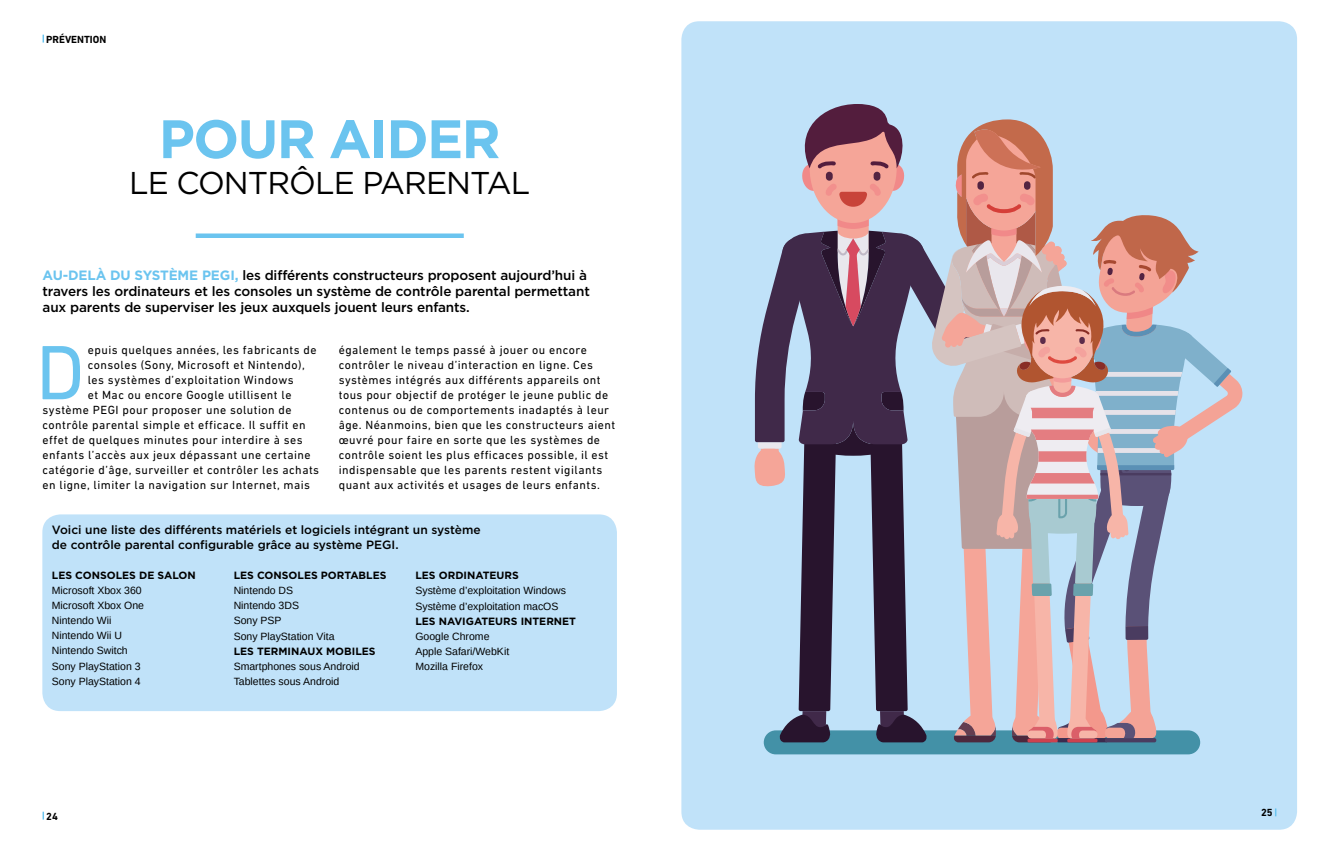
<style>
.page{position:relative;width:1319px;height:851px;background:#fff}
.page>*{position:absolute;margin:0;border:0;box-sizing:border-box;transform-origin:0 0}
.t1{font:78.15px "DIN Next LT Pro";color:#6bc4ef}
.t2{font:700 54px "Gotham";letter-spacing:-.03em;color:#6bc4ef}
.t3{font:31.5px "Gotham";letter-spacing:-.03em;color:#000}
.t4{font:500 13.5px/16.2px "Gotham";letter-spacing:-.01em;color:#000}
.t5{font:12px/15px "DIN Next LT Pro";letter-spacing:.04em;color:#000}
.t6{font:500 12px/15px "Gotham";color:#000}
.t7{font:10.5px/15px "Arimo";color:#000}
.t8{font:700 10.5px "Gotham";color:#000}
.t9{font:700 10.5px "DIN Next LT Pro";color:#000}
.s1{font-weight:700;color:#6bc4ef}
</style>
<div class="page">
<div style="left:681px;top:21px;width:615px;height:808px;background:#c0e2f9;border-radius:18px"></div>
<div style="left:763px;top:730px;width:436px;height:24px;background:#4391a7;border-radius:12px"></div>
<svg style="left:754px;top:104px;width:488px;height:638px"></svg>
<div style="left:196px;top:233px;width:267px;height:5px;background:#6bc4ef"></div>
<div style="left:42px;top:514px;width:575px;height:197px;background:#c0e2f9;border-radius:18px"></div>
<p class="t9" style="left:46px;top:33px;width:62px">PRÉVENTION</p>
<h2 class="t2" style="left:159px;top:103px;width:343px">POUR AIDER</h2>
<h3 class="t3" style="left:129px;top:163px;width:402px">LE CONTRÔLE PARENTAL</h3>
<p class="t4" style="left:43px;top:266px;width:548px"><span class="s1">AU-DELÀ DU SYSTÈME PEGI,</span> les différents constructeurs proposent aujourd’hui à travers les ordinateurs et les consoles un système de contrôle parental permettant aux parents de superviser les jeux auxquels jouent leurs enfants.</p>
<h1 class="t1" style="left:36px;top:327px;width:50px">D</h1>
<p class="t5" style="left:88px;top:342px;width:230px">epuis quelques années, les fabricants de</p>
<p class="t5" style="left:88px;top:357px;width:218px">consoles (Sony, Microsoft et Nintendo),</p>
<p class="t5" style="left:88px;top:372px;width:207px">les systèmes d’exploitation Windows</p>
<p class="t5" style="left:88px;top:387px;width:205px">et Mac ou encore Google utillisent le</p>
<p class="t5" style="left:43px;top:402px;width:251px">système PEGI pour proposer une solution de</p>
<p class="t5" style="left:43px;top:417px;width:264px">contrôle parental simple et efficace. Il suffit en</p>
<p class="t5" style="left:43px;top:432px;width:261px">effet de quelques minutes pour interdire à ses</p>
<p class="t5" style="left:43px;top:447px;width:270px">enfants l’accès aux jeux dépassant une certaine</p>
<p class="t5" style="left:43px;top:462px;width:278px">catégorie d’âge, surveiller et contrôler les achats</p>
<p class="t5" style="left:43px;top:477px;width:269px">en ligne, limiter la navigation sur Internet, mais</p>
<p class="t5" style="left:339px;top:342px;width:278px">également le temps passé à jouer ou encore contrôler le niveau d’interaction en ligne. Ces systèmes intégrés aux différents appareils ont tous pour objectif de protéger le jeune public de contenus ou de comportements inadaptés à leur âge. Néanmoins, bien que les constructeurs aient œuvré pour faire en sorte que les systèmes de contrôle soient les plus efficaces possible, il est indispensable que les parents restent vigilants quant aux activités et usages de leurs enfants.</p>
<p class="t6" style="left:52px;top:522px;width:430px">Voici une liste des différents matériels et logiciels intégrant un système de contrôle parental configurable grâce au système PEGI.</p>
<p class="t8" style="left:52px;top:568px;width:145px">LES CONSOLES DE SALON</p>
<p class="t7" style="left:52px;top:583px;width:94px">Microsoft Xbox 360<br>Microsoft Xbox One<br>Nintendo Wii<br>Nintendo Wii U<br>Nintendo Switch<br>Sony PlayStation 3<br>Sony PlayStation 4</p>
<p class="t8" style="left:234px;top:568px;width:154px">LES CONSOLES PORTABLES</p>
<p class="t7" style="left:234px;top:583px;width:102px">Nintendo DS<br>Nintendo 3DS<br>Sony PSP<br>Sony PlayStation Vita</p>
<p class="t8" style="left:234px;top:643px;width:143px">LES TERMINAUX MOBILES</p>
<p class="t7" style="left:234px;top:658px;width:128px">Smartphones sous Android<br>Tablettes sous Android</p>
<p class="t8" style="left:415px;top:568px;width:105px">LES ORDINATEURS</p>
<p class="t7" style="left:415px;top:583px;width:152px">Système d’exploitation Windows<br>Système d’exploitation macOS</p>
<p class="t8" style="left:415px;top:613px;width:162px">LES NAVIGATEURS INTERNET</p>
<p class="t7" style="left:415px;top:628px;width:95px">Google Chrome<br>Apple Safari/WebKit<br>Mozilla Firefox</p>
<p class="t9" style="left:46px;top:809px;width:13px">24</p>
<p class="t9" style="left:1260px;top:806px;width:13px">25</p>
</div>
